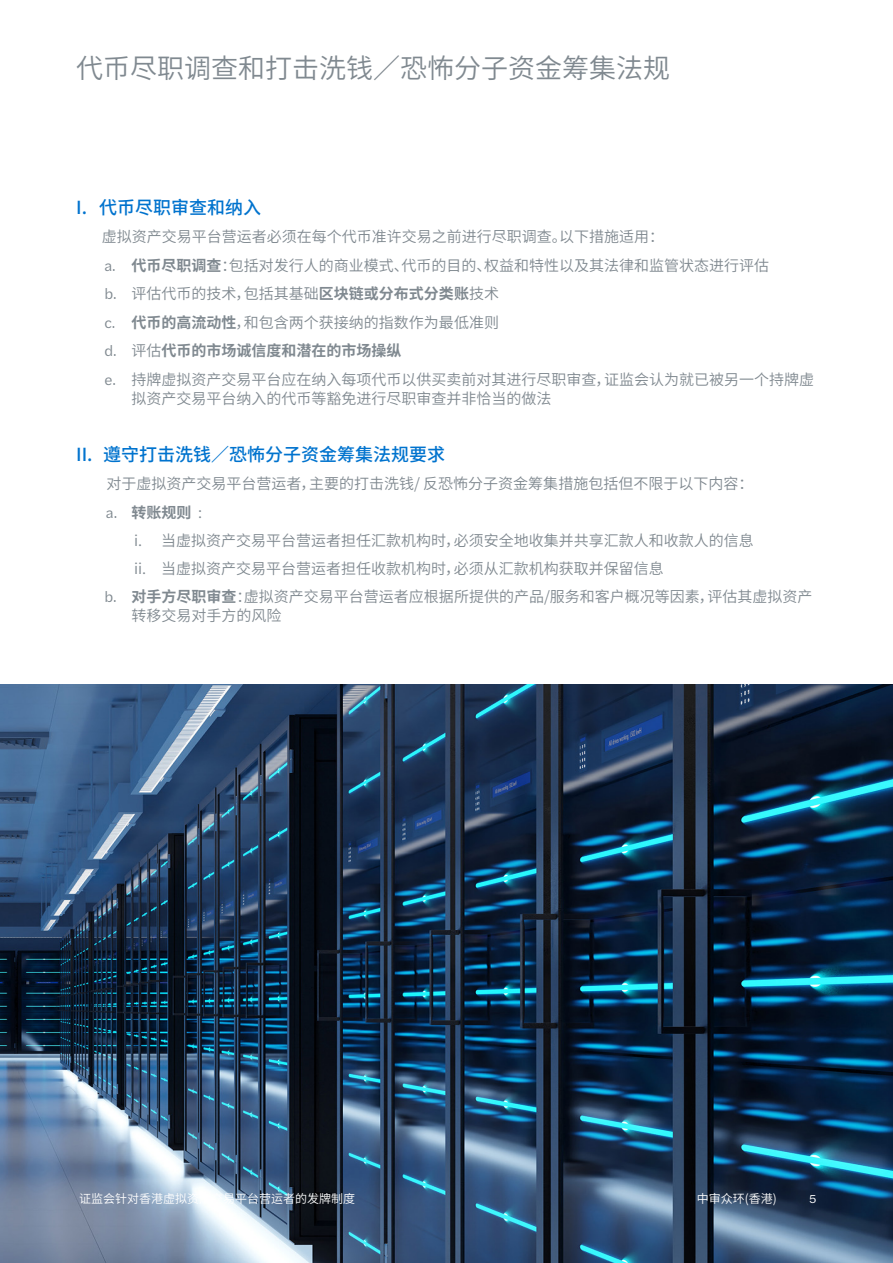
<style>
.page{position:relative;width:893px;height:1263px;background:#fff}
.page>*{position:absolute;margin:0;border:0;box-sizing:border-box;transform-origin:0 0}
.Page_subtitle{font:27px "Source Han Sans CN";color:#808990}
.Body_text{font:500 18px "Source Han Sans CN";color:#0073ce}
.Body_text-2{font:15px/19.5px "Source Han Sans CN";color:#808990}
.t1{font:700 15px "Source Han Sans CN";color:#808990}
.Footer_text{font:12px "Source Han Sans CN";color:#fff}
.Footer_text-2{font:12px "Halyard Text";color:#fff}
.s1{font-family:"Source Han Sans HK"}
.s2{font-family:"Halyard Text"}
.s3{font-weight:700}
.s4{font-family:"Halyard Text";font-weight:400}
.s5{font-weight:400}
</style>
<div class="page">
<img style="left:0;top:685px;width:893px;height:578px">
<p class="Page_subtitle" style="left:76px;top:53px;width:596px">代币尽职调查和打击洗钱／恐怖分子资金筹集法规</p>
<p class="Body_text" style="left:76px;top:197px;width:187px"><span class="s1">I.</span> 代币尽职审查和纳入</p>
<p class="Body_text-2" style="left:102px;top:227px;width:564px">虚拟资产交易平台营运者必须在每个代币准许交易之前进行尽职调查。以下措施适用：</p>
<p class="Body_text-2" style="left:104px;top:256px;width:666px"><span class="s2">a.</span> <span class="s3">代币尽职调查</span>：包括对发行人的商业模式、代币的目的、权益和特性以及其法律和监管状态进行评估</p>
<p class="Body_text-2" style="left:104px;top:284px;width:396px"><span class="s2">b.</span> 评估代币的技术，包括其基础<span class="s3">区块链或分布式分类账</span>技术</p>
<p class="Body_text-2" style="left:104px;top:313px;width:396px"><span class="s2">c.</span> <span class="s3">代币的高流动性</span>，和包含两个获接纳的指数作为最低准则</p>
<p class="t1" style="left:104px;top:342px;width:299px"><span class="s4">d.</span> <span class="s5">评估</span>代币的市场诚信度和潜在的市场操纵</p>
<p class="Body_text-2" style="left:131px;top:370px;width:684px;text-indent:-27px"><span class="s2">e.</span> 持牌虚拟资产交易平台应在纳入每项代币以供买卖前对其进行尽职审查，证监会认为就已被另一个持牌虚拟资产交易平台纳入的代币等豁免进行尽职审查并非恰当的做法</p>
<p class="Body_text" style="left:76px;top:444px;width:371px">II. 遵守打击洗钱／恐怖分子资金筹集法规要求</p>
<p class="Body_text-2" style="left:107px;top:474px;width:648px">对于虚拟资产交易平台营运者，主要的打击洗钱/ 反恐怖分子资金筹集措施包括但不限于以下内容：</p>
<p class="t1" style="left:106px;top:504px;width:98px"><span class="s4">a.</span> 转账规则 <span class="s5">:</span></p>
<p class="Body_text-2" style="left:134px;top:531px;width:621px">i. 当虚拟资产交易平台营运者担任汇款机构时，必须安全地收集并共享汇款人和收款人的信息</p>
<p class="Body_text-2" style="left:134px;top:559px;width:531px">ii. 当虚拟资产交易平台营运者担任收款机构时，必须从汇款机构获取并保留信息</p>
<p class="Body_text-2" style="left:131px;top:587px;width:682px;text-indent:-27px"><span class="s2">b.</span> <span class="s3">对手方尽职审查</span>：虚拟资产交易平台营运者应根据所提供的产品/服务和客户概况等因素，评估其虚拟资产转移交易对手方的风险</p>
<p class="Footer_text" style="left:79px;top:1192px;width:278px">证监会针对香港虚拟资产交易平台营运者的发牌制度</p>
<p class="Footer_text" style="left:697px;top:1192px;width:81px">中审众环(香港)</p>
<p class="Footer_text-2" style="left:809px;top:1190px;width:9px">5</p>
</div>
